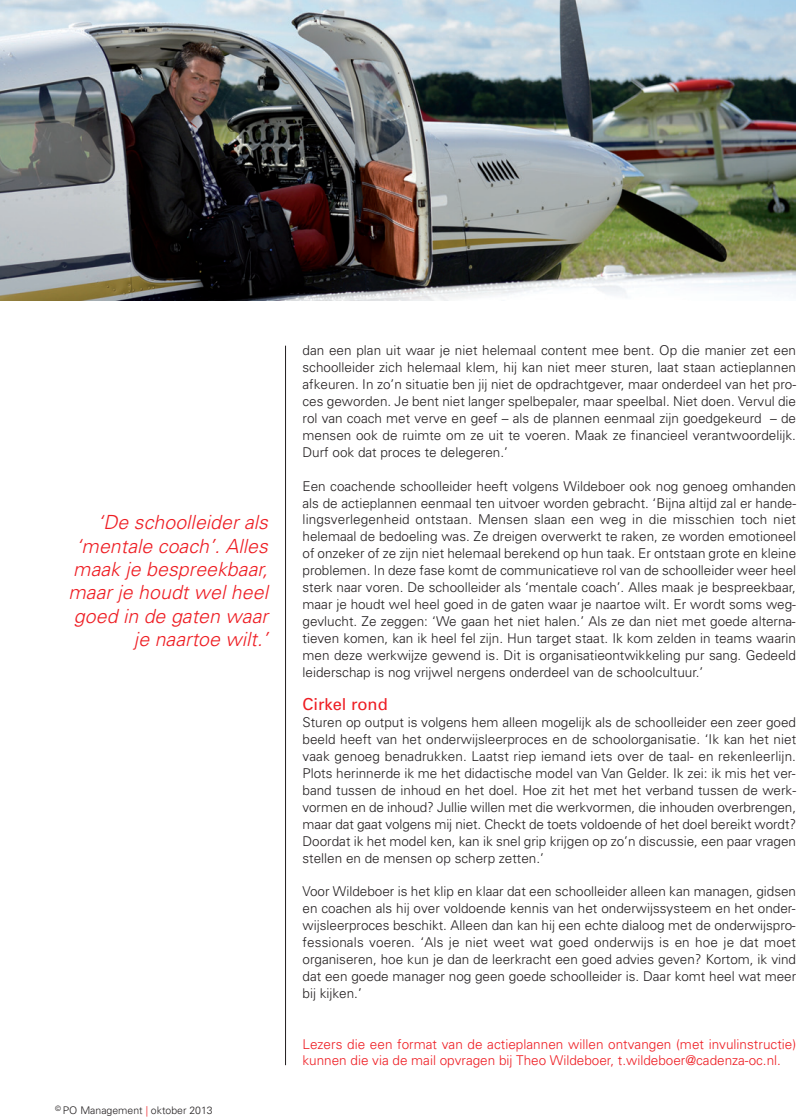
<style>
.page{position:relative;width:809px;height:1119px;background:#fff}
.page>*{position:absolute;margin:0;border:0;box-sizing:border-box;transform-origin:0 0}
.t1{font:italic 300 19.5px/23.4px "Univers";letter-spacing:.005em;color:#ee1d23;text-align:right}
.t2{font:16.5px "Univers";color:#ee1d23}
.t3{font:300 13.5px/17px "Univers";color:#231f20;text-align:justify}
.t4{font:300 13.5px/17px "Univers";color:#ee1d23}
.t5{font:300 10.5px "Univers";color:#231f20}
.s1{color:#ee1d23}
</style>
<div class="page">
<hr style="left:285px;top:346px;width:1px;height:719px;background:#231f20">
<img style="left:0;top:0;width:795px;height:300px">
<h1 class="t1" style="left:68px;top:512px;width:201px">‘De schoolleider als ‘mentale coach’. Alles maak je bespreekbaar, maar je houdt wel heel goed in de gaten waar je naartoe wilt.’</h1>
<p class="t5" style="left:55px;top:1107px;width:159px"><sup>©</sup> PO Management <span class="s1">|</span> oktober 2013</p>
<p class="t3" style="left:302px;top:343px;width:495px">dan een plan uit waar je niet helemaal content mee bent. Op die manier zet een schoolleider zich helemaal klem, hij kan niet meer sturen, laat staan actieplannen afkeuren. In zo’n situatie ben jij niet de opdrachtgever, maar onderdeel van het pro&shy;ces geworden. Je bent niet langer spelbepaler, maar speelbal. Niet doen. Vervul die rol van coach met verve en geef – als de plannen eenmaal zijn goedgekeurd – de mensen ook de ruimte om ze uit te voeren. Maak ze financieel verantwoordelijk.<br>Durf ook dat proces te delegeren.’</p>
<p class="t3" style="left:302px;top:479px;width:495px">Een coachende schoolleider heeft volgens Wildeboer ook nog genoeg omhanden als de actieplannen eenmaal ten uitvoer worden gebracht. ‘Bijna altijd zal er hande&shy;lingsverlegenheid ontstaan. Mensen slaan een weg in die misschien toch niet helemaal de bedoeling was. Ze dreigen overwerkt te raken, ze worden emotioneel of onzeker of ze zijn niet helemaal berekend op hun taak. Er ontstaan grote en kleine problemen. In deze fase komt de communicatieve rol van de schoolleider weer heel sterk naar voren. De schoolleider als ‘mentale coach’. Alles maak je bespreekbaar, maar je houdt wel heel goed in de gaten waar je naartoe wilt. Er wordt soms weg&shy;gevlucht. Ze zeggen: ‘We gaan het niet halen.’ Als ze dan niet met goede alterna&shy;tieven komen, kan ik heel fel zijn. Hun target staat. Ik kom zelden in teams waarin men deze werkwijze gewend is. Dit is organisatieontwikkeling pur sang. Gedeeld leiderschap is nog vrijwel nergens onderdeel van de schoolcultuur.’</p>
<p class="t2" style="left:302px;top:698px;width:87px">Cirkel rond</p>
<p class="t3" style="left:302px;top:715px;width:495px">Sturen op output is volgens hem alleen mogelijk als de schoolleider een zeer goed beeld heeft van het onderwijsleerproces en de schoolorganisatie. ‘Ik kan het niet vaak genoeg benadrukken. Laatst riep iemand iets over de taal- en rekenleerlijn.<br>Plots herinnerde ik me het didactische model van Van Gelder. Ik zei: ik mis het ver&shy;band tussen de inhoud en het doel. Hoe zit het met het verband tussen de werk&shy;vormen en de inhoud? Jullie willen met die werkvormen, die inhouden overbrengen, maar dat gaat volgens mij niet. Checkt de toets voldoende of het doel bereikt wordt?<br>Doordat ik het model ken, kan ik snel grip krijgen op zo’n discussie, een paar vragen stellen en de mensen op scherp zetten.’</p>
<p class="t3" style="left:302px;top:884px;width:495px">Voor Wildeboer is het klip en klaar dat een schoolleider alleen kan managen, gidsen en coachen als hij over voldoende kennis van het onderwijssysteem en het onder&shy;wijsleerproces beschikt. Alleen dan kan hij een echte dialoog met de onderwijspro&shy;fessionals voeren. ‘Als je niet weet wat goed onderwijs is en hoe je dat moet organiseren, hoe kun je dan de leerkracht een goed advies geven? Kortom, ik vind dat een goede manager nog geen goede schoolleider is. Daar komt heel wat meer bij kijken.’</p>
<p class="t4" style="left:302px;top:1036px;width:495px">Lezers die een format van de actieplannen willen ontvangen (met invulinstructie) kunnen die via de mail opvragen bij Theo Wildeboer, t.wildeboer@cadenza-oc.nl.</p>
</div>
